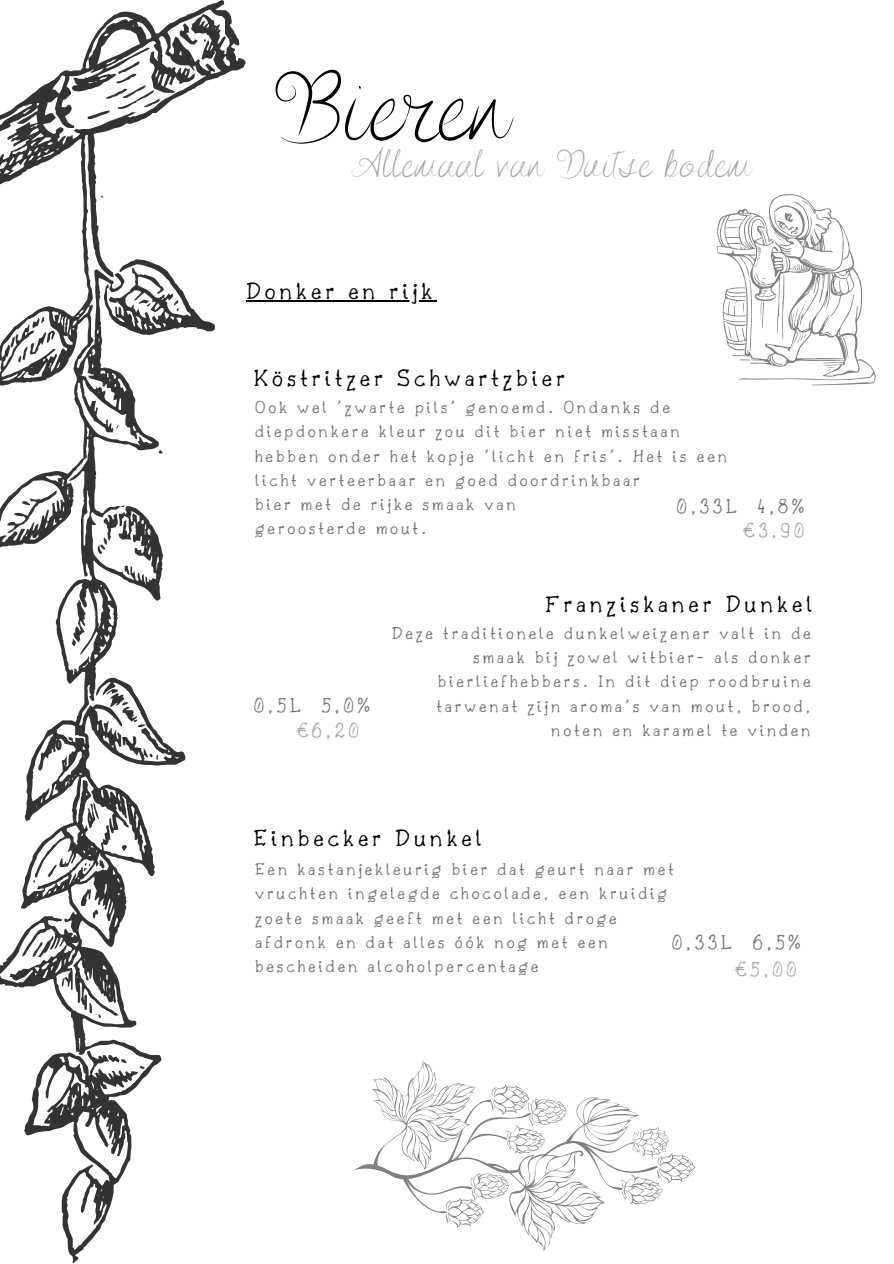
<style>
.page{position:relative;width:894px;height:1264px;background:#fff}
.page>*{position:absolute;margin:0;border:0;box-sizing:border-box;transform-origin:0 0}
.t1{font:113.1px "Alamanda";color:#000}
.t2{font:45px "Alamanda";color:#a6a6a6}
.t3{font:300 24.75px "Drukaatie Burti";letter-spacing:.16em;color:#000}
.t4{font:300 21px "Drukaatie Burti";letter-spacing:.16em;color:#737373}
.t5{font:300 21px "Drukaatie Burti";color:#a6a6a6}
.t6{font:300 18px/24.3px "Drukaatie Burti";letter-spacing:.16em;color:#737373}
</style>
<div class="page">
<svg style="left:0;top:0;width:245px;height:1263px"></svg>
<svg style="left:125px;top:565px;width:4px;height:10px"></svg>
<svg style="left:108px;top:1055px;width:19px;height:8px"></svg>
<svg style="left:98px;top:513px;width:20px;height:41px"></svg>
<svg style="left:159px;top:450px;width:3px;height:4px"></svg>
<svg style="left:139px;top:1065px;width:6px;height:4px"></svg>
<svg style="left:149px;top:754px;width:9px;height:6px"></svg>
<svg style="left:106px;top:689px;width:40px;height:38px"></svg>
<svg style="left:88px;top:61px;width:72px;height:59px"></svg>
<svg style="left:7px;top:490px;width:50px;height:43px"></svg>
<svg style="left:87px;top:802px;width:12px;height:26px"></svg>
<svg style="left:122px;top:844px;width:5px;height:7px"></svg>
<svg style="left:72px;top:599px;width:14px;height:47px"></svg>
<svg style="left:10px;top:317px;width:45px;height:45px"></svg>
<svg style="left:89px;top:1003px;width:12px;height:15px"></svg>
<svg style="left:48px;top:865px;width:9px;height:12px"></svg>
<svg style="left:32px;top:935px;width:21px;height:22px"></svg>
<svg style="left:180px;top:23px;width:18px;height:21px"></svg>
<svg style="left:80px;top:889px;width:18px;height:29px"></svg>
<svg style="left:83px;top:862px;width:7px;height:8px"></svg>
<svg style="left:99px;top:859px;width:6px;height:9px"></svg>
<svg style="left:103px;top:259px;width:112px;height:76px"></svg>
<svg style="left:717px;top:194px;width:158px;height:191px"></svg>
<svg style="left:353px;top:1061px;width:287px;height:189px"></svg>
<svg style="left:490px;top:1084px;width:76px;height:70px"></svg>
<svg style="left:444px;top:1171px;width:64px;height:56px"></svg>
<svg style="left:614px;top:1126px;width:81px;height:79px"></svg>
<hr style="left:246px;top:300px;width:190px;height:2px;background:#000">
<h3 class="t1" style="left:275px;top:33px;width:239px">Bieren</h3>
<p class="t2" style="left:352px;top:135px;width:402px">Allemaal van Duitse bodem</p>
<h4 class="t3" style="left:246px;top:276px;width:187px">Donker en rijk</h4>
<p class="t3" style="left:254px;top:364px;width:313px">Köstritzer Schwartzbier</p>
<p class="t6" style="left:255px;top:395px;width:473px">Ook wel 'zwarte pils' genoemd. Ondanks de diepdonkere kleur zou dit bier niet misstaan hebben onder het kopje 'licht en fris'. Het is een licht verteerbaar en goed doordrinkbaar</p>
<h4 class="t6" style="left:255px;top:491px;width:262px">bier met de rijke smaak van</h4>
<h5 class="t6" style="left:255px;top:516px;width:173px">geroosterde mout.</h5>
<h3 class="t4" style="left:676px;top:494px;width:129px">0,33L 4,8%</h3>
<p class="t5" style="left:742px;top:518px;width:63px">€3,90</p>
<p class="t3" style="left:545px;top:589px;width:268px">Franziskaner Dunkel</p>
<h1 class="t4" style="left:254px;top:693px;width:117px">0,5L 5,0%</h1>
<h2 class="t5" style="left:296px;top:717px;width:64px">€6,20</h2>
<p class="t6" style="left:391px;top:620px;width:420px;text-align:right">Deze traditionele dunkelweizener valt in de smaak bij zowel witbier- als donker bierliefhebbers. In dit diep roodbruine tarwenat zijn aroma's van mout, brood, noten en karamel te vinden</p>
<h3 class="t3" style="left:254px;top:823px;width:229px">Einbecker Dunkel</h3>
<h3 class="t6" style="left:255px;top:856px;width:420px">Een kastanjekleurig bier dat geurt naar met vruchten ingelegde chocolade, een kruidig zoete smaak geeft met een licht droge afdronk en dat alles óók nog met een bescheiden alcoholpercentage</h3>
<h5 class="t4" style="left:671px;top:930px;width:130px">0,33L 6,5%</h5>
<p class="t5" style="left:734px;top:957px;width:64px">€5,00</p>
</div>
